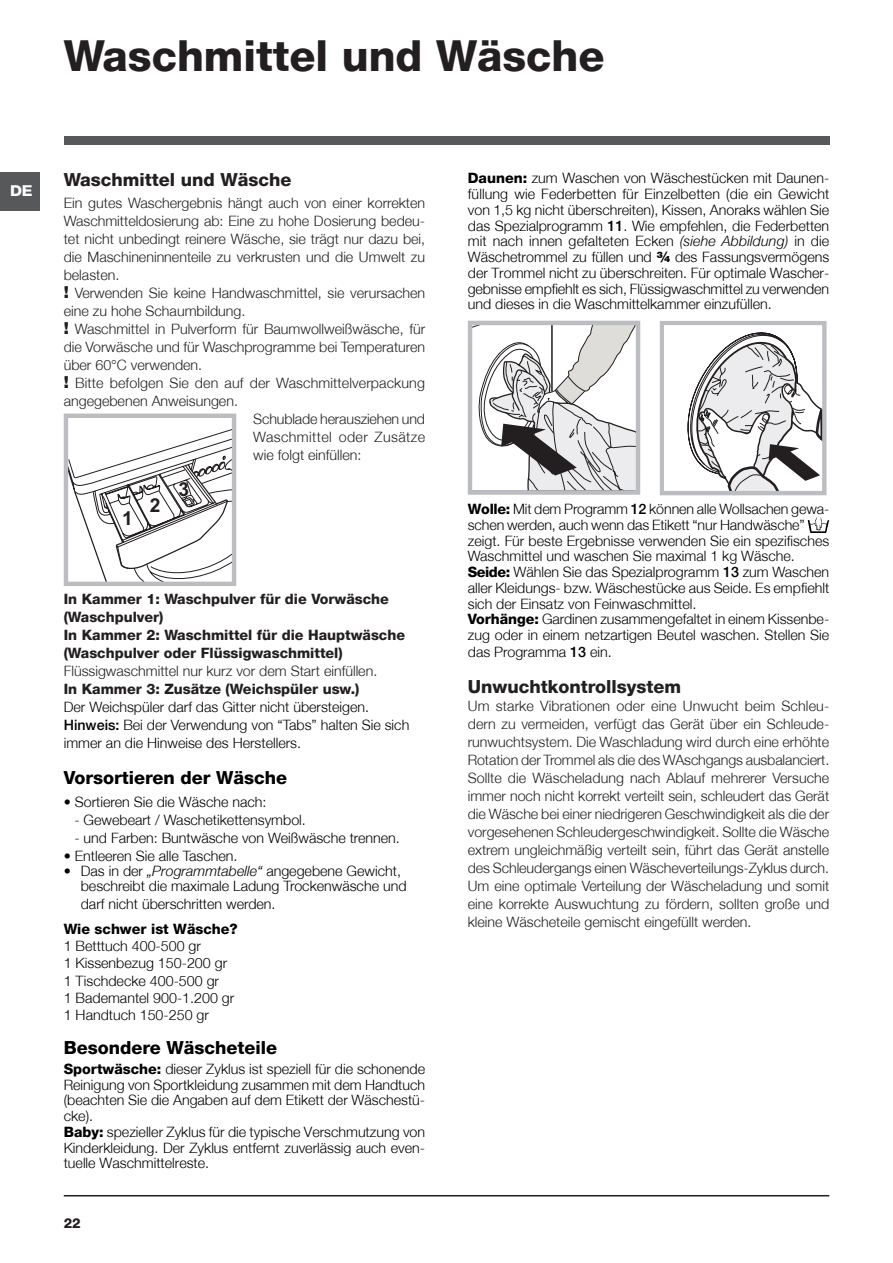
<style>
.page{position:relative;width:893px;height:1263px;background:#fff}
.page>*{position:absolute;margin:0;border:0;box-sizing:border-box;transform-origin:0 0}
.Titolo{font:800 42.75px "Helvetica Neue";color:#231f20}
.t1{font:700 19.2px "Arial";color:#231f20}
.titoletto{font:800 18px "Helvetica Neue";color:#000}
.Corpo_testo{font:800 18px "Helvetica Neue";color:#231f20}
.titoletto-2{font:800 18px "Helvetica Neue";color:#231f20}
.t2{font:800 15px "Helvetica Neue";color:#fff;scale:1.05 1}
.Corpo_testo-2{font:300 14.25px/15.8px "Helvetica Neue";color:#000;text-align:justify}
.Corpo_testo-3{font:300 14.25px/18px "Helvetica Neue";color:#231f20;text-align:justify}
.titolletto_piccolo{font:800 14.25px/18px "Helvetica Neue";color:#231f20}
.Titolo_3{font:300 14.25px/17.1px "Helvetica Neue";color:#000}
.Corpo_Testo_Rientro{font:300 14.25px/15px "Helvetica Neue";color:#000}
.t3{font:800 13.5px "Helvetica Neue";color:#231f20}
.s1{font-weight:900;font-size:16.5px}
.s2{font-weight:500}
.s3{font-style:italic}
.s4{font-weight:800}
</style>
<div class="page">
<hr style="left:64px;top:1195px;width:765px;height:1px;background:#231f20">
<div style="left:0;top:172px;width:40px;height:38px;background:#57585a"></div>
<div style="left:64px;top:136px;width:765px;height:9px;background:#57585a"></div>
<svg style="left:808px;top:517px;width:21px;height:16px"></svg>
<svg style="left:69px;top:429px;width:162px;height:152px"></svg>
<div style="left:64px;top:414px;width:172px;height:172px;border:4px solid #bcbdc0"></div>
<svg style="left:473px;top:326px;width:162px;height:164px"></svg>
<div style="left:468px;top:321px;width:172px;height:174px;border:4px solid #bcbdc0"></div>
<svg style="left:681px;top:332px;width:146px;height:164px"></svg>
<div style="left:660px;top:321px;width:167px;height:174px;border:4px solid #bcbdc0"></div>
<p class="Titolo" style="left:64px;top:30px;width:542px">Waschmittel und Wäsche</p>
<p class="t2" style="left:10px;top:182px;width:23px">DE</p>
<p class="titoletto-2" style="left:64px;top:169px;width:229px">Waschmittel und Wäsche</p>
<p class="Corpo_testo-3" style="left:64px;top:194px;width:363px">Ein gutes Waschergebnis hängt auch von einer korrekten Waschmitteldosierung ab: Eine zu hohe Dosierung bedeu&shy;tet nicht unbedingt reinere Wäsche, sie trägt nur dazu bei, die Maschineninnenteile zu verkrusten und die Umwelt zu belasten.</p>
<p class="Corpo_testo-3" style="left:64px;top:284px;width:363px"><span class="s1">!</span> Verwenden Sie keine Handwaschmittel, sie verursachen eine zu hohe Schaumbildung.</p>
<p class="Corpo_testo-3" style="left:64px;top:320px;width:363px"><span class="s1">!</span> Waschmittel in Pulverform für Baumwollweißwäsche, für die Vorwäsche und für Waschprogramme bei Temperaturen über 60°C verwenden.</p>
<p class="Corpo_testo-3" style="left:64px;top:374px;width:363px"><span class="s1">!</span> Bitte befolgen Sie den auf der Waschmittelverpackung angegebenen Anweisungen.</p>
<p class="Corpo_testo-3" style="left:253px;top:410px;width:173px">Schublade herausziehen und Waschmittel oder Zusätze wie folgt einfüllen:</p>
<p class="t1" style="left:122px;top:505px;width:12px">1</p>
<p class="t1" style="left:150px;top:493px;width:12px">2</p>
<p class="t1" style="left:178px;top:476px;width:12px">3</p>
<p class="titolletto_piccolo" style="left:64px;top:590px;width:327px">In Kammer 1: Waschpulver für die Vorwäsche (Waschpulver)</p>
<p class="titolletto_piccolo" style="left:64px;top:626px;width:343px">In Kammer 2: Waschmittel für die Hauptwäsche (Waschpulver oder Flüssigwaschmittel)</p>
<p class="Corpo_testo-3" style="left:64px;top:662px;width:315px">Flüssigwaschmittel nur kurz vor dem Start einfüllen.</p>
<p class="titolletto_piccolo" style="left:64px;top:680px;width:297px">In Kammer 3: Zusätze (Weichspüler usw.)</p>
<p class="Corpo_testo-2" style="left:64px;top:699px;width:307px">Der Weichspüler darf das Gitter nicht übersteigen.</p>
<p class="Corpo_testo-2" style="left:64px;top:716px;width:347px;line-height:18px"><span class="s2">Hinweis:</span> Bei der Verwendung von “Tabs” halten Sie sich immer an die Hinweise des Herstellers.</p>
<p class="titoletto" style="left:64px;top:767px;width:225px">Vorsortieren der Wäsche</p>
<p class="Corpo_testo-2" style="left:64px;top:793px;width:204px">• Sortieren Sie die Wäsche nach:</p>
<p class="Corpo_testo-2" style="left:74px;top:811px;width:233px">- Gewebeart / Waschetikettensymbol.</p>
<p class="Corpo_testo-2" style="left:74px;top:829px;width:327px">- und Farben: Buntwäsche von Weißwäsche trennen.</p>
<p class="Corpo_testo-2" style="left:64px;top:847px;width:175px">• Entleeren Sie alle Taschen.</p>
<p class="Corpo_Testo_Rientro" style="left:81px;top:863px;width:327px;text-indent:-17px">• Das in der <span class="s3">„Programmtabelle“</span> angegebene Gewicht, beschreibt die maximale Ladung Trockenwäsche und</p>
<p class="Corpo_Testo_Rientro" style="left:81px;top:896px;width:196px">darf nicht überschritten werden.</p>
<p class="Titolo_3" style="left:64px;top:920px;width:175px"><span class="s4">Wie schwer ist Wäsche?<br></span>1 Betttuch 400-500 gr<br>1 Kissenbezug 150-200 gr<br>1 Tischdecke 400-500 gr<br>1 Bademantel 900-1.200 gr<br>1 Handtuch 150-250 gr</p>
<p class="titoletto" style="left:64px;top:1037px;width:215px">Besondere Wäscheteile</p>
<p class="Corpo_testo-2" style="left:64px;top:1061px;width:363px"><span class="s4">Sportwäsche:</span> dieser Zyklus ist speziell für die schonende Reinigung von Sportkleidung zusammen mit dem Handtuch (beachten Sie die Angaben auf dem Etikett der Wäschestü&shy;cke).</p>
<p class="Corpo_testo-2" style="left:64px;top:1124px;width:363px"><span class="s4">Baby:</span> spezieller Zyklus für die typische Verschmutzung von Kinderkleidung. Der Zyklus entfernt zuverlässig auch even&shy;tuelle Waschmittelreste.</p>
<p class="t3" style="left:64px;top:1215px;width:19px">22</p>
<p class="Corpo_testo-2" style="left:468px;top:170px;width:363px"><span class="s4">Daunen:</span> zum Waschen von Wäschestücken mit Daunen&shy;füllung wie Federbetten für Einzelbetten (die ein Gewicht von 1,5 kg nicht überschreiten), Kissen, Anoraks wählen Sie das Spezialprogramm <span class="s2">11</span>. Wie empfehlen, die Federbetten mit nach innen gefalteten Ecken <span class="s3">(siehe Abbildung)</span> in die Wäschetrommel zu füllen und <span class="s4">¾</span> des Fassungsvermögens der Trommel nicht zu überschreiten. Für optimale Wascher&shy;gebnisse empfiehlt es sich, Flüssigwaschmittel zu verwenden und dieses in die Waschmittelkammer einzufüllen.</p>
<p class="Corpo_testo-2" style="left:468px;top:501px;width:363px;text-align:left"><span class="s4">Wolle:</span> Mit dem Programm <span class="s2">12</span> können alle Wollsachen gewa&shy;schen werden, auch wenn das Etikett “nur Handwäsche” zeigt. Für beste Ergebnisse verwenden Sie ein spezifisches Waschmittel und waschen Sie maximal 1 kg Wäsche.</p>
<p class="Corpo_testo-2" style="left:468px;top:564px;width:363px"><span class="s4">Seide:</span> Wählen Sie das Spezialprogramm <span class="s2">13</span> zum Waschen aller Kleidungs- bzw. Wäschestücke aus Seide. Es empfiehlt sich der Einsatz von Feinwaschmittel.</p>
<p class="Corpo_testo-2" style="left:468px;top:611px;width:363px;line-height:16.2px"><span class="s4">Vorhänge:</span> Gardinen zusammengefaltet in einem Kissenbe&shy;zug oder in einem netzartigen Beutel waschen. Stellen Sie das Programma <span class="s2">13</span> ein.</p>
<p class="Corpo_testo" style="left:468px;top:676px;width:215px">Unwuchtkontrollsystem</p>
<p class="Corpo_testo-3" style="left:468px;top:696px;width:363px">Um starke Vibrationen oder eine Unwucht beim Schleu&shy;dern zu vermeiden, verfügt das Gerät über ein Schleude&shy;runwuchtsystem. Die Waschladung wird durch eine erhöhte Rotation der Trommel als die des WAschgangs ausbalanciert.<br>Sollte die Wäscheladung nach Ablauf mehrerer Versuche immer noch nicht korrekt verteilt sein, schleudert das Gerät die Wäsche bei einer niedrigeren Geschwindigkeit als die der vorgesehenen Schleudergeschwindigkeit. Sollte die Wäsche extrem ungleichmäßig verteilt sein, führt das Gerät anstelle des Schleudergangs einen Wäscheverteilungs-Zyklus durch.<br>Um eine optimale Verteilung der Wäscheladung und somit eine korrekte Auswuchtung zu fördern, sollten große und kleine Wäscheteile gemischt eingefüllt werden.</p>
</div>
